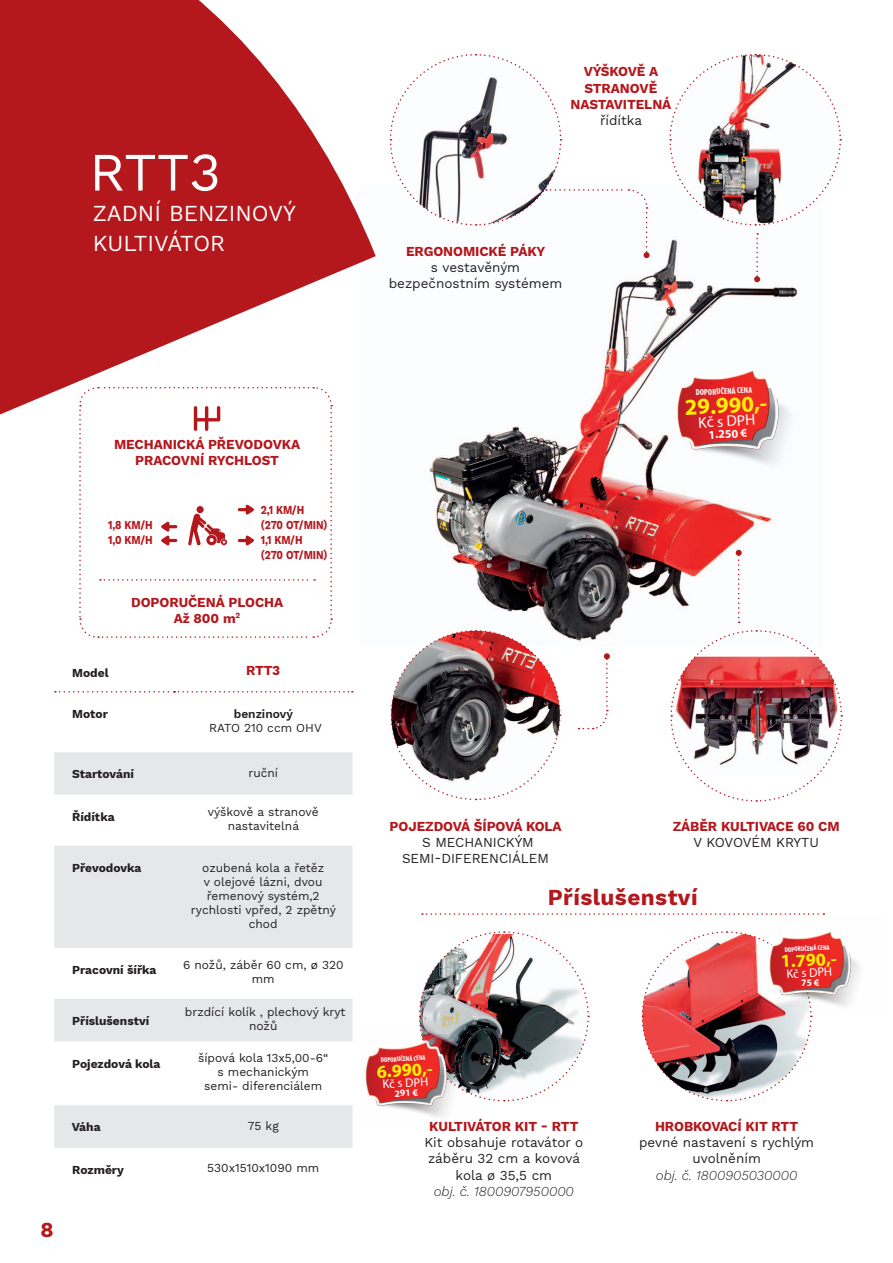
<style>
.page{position:relative;width:893px;height:1263px;background:#fff}
.page>*{position:absolute;margin:0;border:0;box-sizing:border-box;transform-origin:0 0}
.t1{font:54px "Work Sans";color:#fff}
.t2{font:700 22.8px "Myriad Pro";color:#fff101}
.t3{font:22.5px/30px "Work Sans";color:#fff}
.t4{font:700 22.5px "Work Sans";letter-spacing:.02em;color:#b4181d}
.t5{font:700 21px "Work Sans";color:#b4181d}
.t6{font:700 18.3px "Myriad Pro";color:#fff101}
.t7{font:15.6px "Myriad Pro";color:#fff}
.t8{font:700 13.5px/16.2px "Work Sans";letter-spacing:-.005em;color:#b4181d;text-align:right}
.t9{font:13.5px/16.2px "Work Sans";color:#231f20;text-align:center}
.t10{font:italic 300 13.5px "Work Sans";color:#231f20}
.t11{font:12.45px "Myriad Pro";color:#fff}
.t12{font:12px/14px "Work Sans";color:#231f20;text-align:center}
.t13{font:700 12px "Work Sans";color:#231f20}
.t14{font:700 12px/15px "Work Sans";letter-spacing:-.025em;color:#b4181d;scale:.85 1}
.t15{font:600 12px "Work Sans";color:#231f20}
.t16{font:700 12px "Myriad Pro";color:#fff}
.t17{font:700 9.6px "Myriad Pro";color:#fff}
.t18{font:700 condensed 8.55px "Myriad Pro";color:#fff}
.t19{font:700 condensed 6.9px "Myriad Pro";color:#fff}
</style>
<div class="page">
<img style="left:429px;top:237px;width:370px;height:405px">
<svg style="left:0;top:0;width:376px;height:693px;fill:#b4181d"></svg>
<svg style="left:422px;top:913px;width:402px;height:2px"></svg>
<svg style="left:419px;top:931px;width:171px;height:171px"></svg>
<svg style="left:669px;top:54px;width:173px;height:172px"></svg>
<img style="left:670px;top:629px;width:173px;height:173px">
<svg style="left:390px;top:629px;width:171px;height:172px"></svg>
<svg style="left:54px;top:752px;width:299px;height:396px;fill:#e6e7e9"></svg>
<svg style="left:55px;top:691px;width:298px;height:1px"></svg>
<svg style="left:78px;top:386px;width:255px;height:253px"></svg>
<svg style="left:389px;top:54px;width:261px;height:204px"></svg>
<svg style="left:754px;top:233px;width:6px;height:49px"></svg>
<svg style="left:736px;top:550px;width:6px;height:73px"></svg>
<svg style="left:578px;top:653px;width:32px;height:77px"></svg>
<img style="left:365px;top:1025px;width:115px;height:92px">
<img style="left:764px;top:914px;width:96px;height:92px">
<img style="left:671px;top:349px;width:128px;height:127px">
<svg style="left:641px;top:930px;width:178px;height:172px"></svg>
<h1 class="t1" style="left:89px;top:131px;width:133px">RTT3</h1>
<h3 class="t3" style="left:93px;top:197px;width:205px">Zadní benzi nový kultivátor</h3>
<p class="t8" style="left:584px;top:63px;width:27px">VÝŠKOVĚ</p>
<p class="t8" style="left:584px;top:63px;width:75px">A<br>STRANOVĚ</p>
<p class="t8" style="left:570px;top:96px;width:10px">NASTAVITELNÁ</p>
<p class="t9" style="left:600px;top:112px;width:43px">řídítka</p>
<p class="t8" style="left:406px;top:243px;width:38px">ERGONOMI</p>
<p class="t8" style="left:479px;top:243px;width:41px">CKÉ PÁKY</p>
<p class="t9" style="left:389px;top:259px;width:175px">s vestavěným bezpečnostním systémem</p>
<p class="t8" style="left:114px;top:435px;width:122px">MECHANICKÁ PŘEVO</p>
<p class="t8" style="left:253px;top:435px;width:20px">DOVKA</p>
<p class="t8" style="left:135px;top:452px;width:46px">PRACOVNÍ</p>
<p class="t8" style="left:208px;top:452px;width:46px">RYCHLOST</p>
<p class="t14" style="left:108px;top:517px;width:54px">1,8 KM/H<br>1,0 KM/H</p>
<p class="t14" style="left:261px;top:501px;width:80px">2,1 KM/H (270 OT/MIN)<br>1,1 KM/H (270 OT/MIN)</p>
<p class="t8" style="left:131px;top:593px;width:11px">DOPORU</p>
<p class="t8" style="left:188px;top:593px;width:19px">ČENÁ</p>
<p class="t8" style="left:228px;top:593px;width:10px">PLO</p>
<p class="t8" style="left:255px;top:593px;width:28px">CHA</p>
<p class="t8" style="left:174px;top:610px;width:68px">AŽ 800 M<sup>2</sup></p>
<p class="t13" style="left:72px;top:664px;width:38px">MODEL</p>
<p class="t8" style="left:246px;top:661px;width:36px">RTT3</p>
<p class="t13" style="left:60px;top:705px;width:49px">M OTOR</p>
<p class="t15" style="left:234px;top:705px;width:61px">benzinový</p>
<p class="t12" style="left:209px;top:720px;width:114px">RATO 210 ccm OHV</p>
<p class="t13" style="left:72px;top:765px;width:63px">STARTOVÁNÍ</p>
<p class="t12" style="left:248px;top:765px;width:31px">ruční</p>
<p class="t13" style="left:60px;top:808px;width:56px">ŘÍDÍTKA</p>
<p class="t12" style="left:208px;top:805px;width:112px">výškově a stranově nastavitelná</p>
<p class="t13" style="left:72px;top:859px;width:71px">PŘEVODOVKA</p>
<p class="t12" style="left:191px;top:860px;width:146px">ozubená kola a řetěz<br>v olejové lázni, dvou řemenový systém,2 rychlosti vpřed, 2 zpětný chod</p>
<p class="t13" style="left:72px;top:961px;width:86px">PRACOVNÍ ŠÍŘKA</p>
<p class="t12" style="left:183px;top:958px;width:162px">6 nožů, záběr 60 cm, ø 320 mm</p>
<p class="t13" style="left:72px;top:1012px;width:79px">PŘÍSLUŠENSTVÍ</p>
<p class="t12" style="left:185px;top:1005px;width:162px">brzdící kolík , plechový kryt nožů</p>
<p class="t13" style="left:72px;top:1054px;width:90px">POJEZDOVÁ KOLA</p>
<p class="t12" style="left:198px;top:1051px;width:132px">šípová kola 13x5,00-6“ s mechanickým<br>semi- diferenciálem</p>
<p class="t13" style="left:72px;top:1118px;width:30px">VÁHA</p>
<p class="t12" style="left:248px;top:1118px;width:32px">75 kg</p>
<p class="t13" style="left:72px;top:1161px;width:53px">ROZMĚRY</p>
<p class="t12" style="left:207px;top:1160px;width:114px">530x1510x1090 mm</p>
<h3 class="t5" style="left:40px;top:1214px;width:15px">8</h3>
<p class="t18" style="left:695px;top:387px;width:58px;rotate:-3deg">DOPORUČENÁ CENA</p>
<p class="t16" style="left:708px;top:427px;width:40px;rotate:-3deg">1.250 €</p>
<h2 class="t2" style="left:684px;top:392px;width:84px;rotate:-3deg">29.990,-</h2>
<h3 class="t7" style="left:698px;top:413px;width:59px;rotate:-3deg">Kč s DPH</h3>
<p class="t8" style="left:390px;top:817px;width:64px">POJEZDOVÁ</p>
<p class="t8" style="left:474px;top:817px;width:10px">ŠÍPOVÁ</p>
<p class="t8" style="left:526px;top:817px;width:10px">KOLA</p>
<p class="t9" style="left:402px;top:834px;width:148px">s mechanickým<br>semi -di ferenciálem</p>
<p class="t8" style="left:673px;top:817px;width:58px">ZÁBĚR KULTIVA</p>
<p class="t8" style="left:776px;top:817px;width:63px">CE 60 CM</p>
<p class="t9" style="left:693px;top:834px;width:124px">v kovovém krytu</p>
<p class="t19" style="left:380px;top:1056px;width:47px;rotate:-3deg">DOPORUČENÁ CENA</p>
<p class="t17" style="left:394px;top:1087px;width:25px;rotate:-3deg">291 €</p>
<h3 class="t6" style="left:376px;top:1059px;width:57px;rotate:-3deg">6.990,-</h3>
<p class="t11" style="left:382px;top:1076px;width:47px;rotate:-3deg">Kč s DPH</p>
<h3 class="t4" style="left:548px;top:881px;width:151px">PŘÍSLUŠENSTVÍ</h3>
<p class="t19" style="left:784px;top:945px;width:47px;rotate:-3deg">DOPORUČENÁ CENA</p>
<h3 class="t6" style="left:780px;top:949px;width:57px;rotate:-3deg">1.790,-</h3>
<p class="t11" style="left:786px;top:966px;width:47px;rotate:-3deg">Kč s DPH</p>
<p class="t8" style="left:429px;top:1118px;width:151px">KULTIVÁTOR KIT - RTT</p>
<p class="t9" style="left:424px;top:1134px;width:160px">Kit obsahuje rotavátor o záběru 32 cm a kovová kola ø 35,5 cm</p>
<p class="t10" style="left:434px;top:1181px;width:142px">obj. č. 1800907950000</p>
<p class="t8" style="left:655px;top:1118px;width:11px">HRO</p>
<p class="t8" style="left:684px;top:1118px;width:19px">BKOVA</p>
<p class="t8" style="left:728px;top:1118px;width:71px">CÍ KIT RTT</p>
<p class="t9" style="left:639px;top:1134px;width:177px">pevné nastavení s rychlým uvolněním</p>
<p class="t10" style="left:656px;top:1165px;width:143px">obj. č. 1800905030000</p>
</div>
